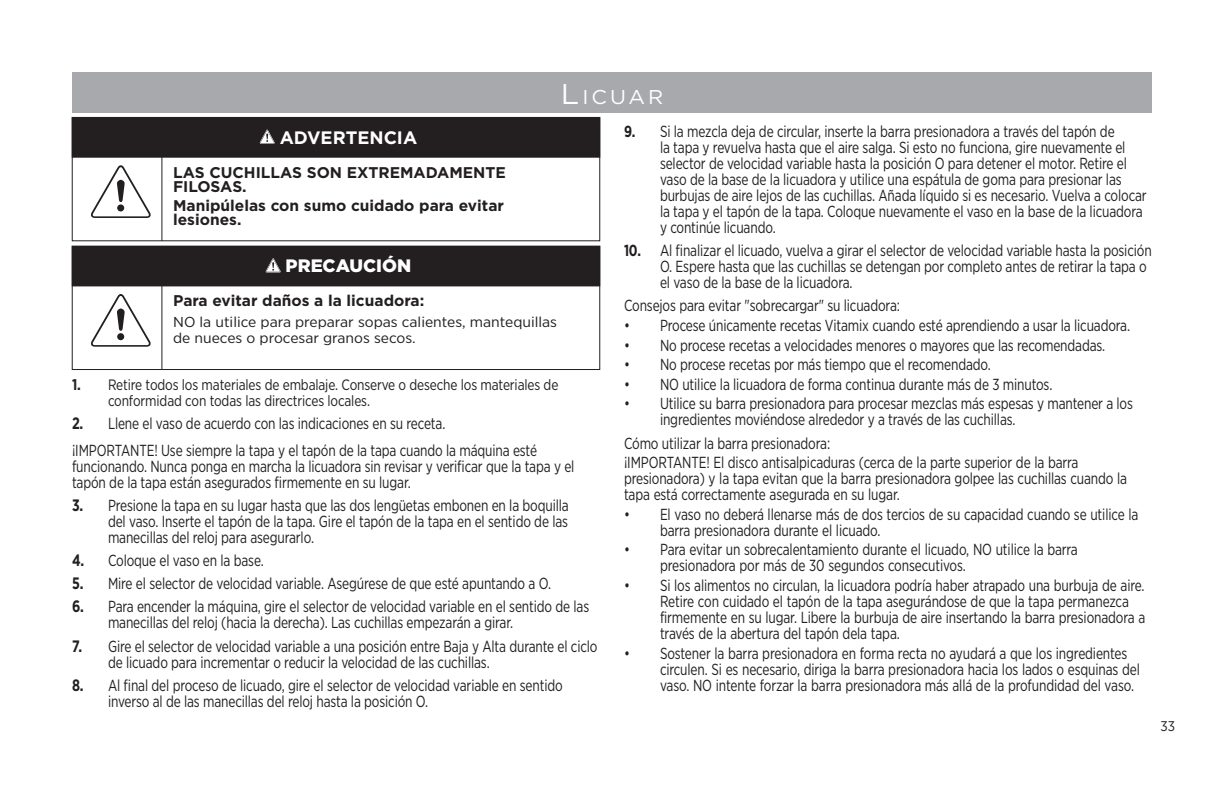
<style>
.page{position:relative;width:1224px;height:792px;background:#fff}
.page>*{position:absolute;margin:0;border:0;box-sizing:border-box;transform-origin:0 0}
.header_copy_ENG{font:20px "Gotham";color:#fff;scale:1.05 1}
.Subhead_copy{font:700 18px "Gotham";color:#fff}
.Subhead_copy-2{font:900 18px "Gotham";color:#fff}
.numbered_bulleted_co{font:16px/16px "Gotham Narrow";letter-spacing:-.01em;color:#231f20;scale:.86 1}
.Regular_body_copy{font:16px/16px "Gotham Narrow";letter-spacing:-.01em;color:#231f20;scale:.86 1}
.Italic_Stag_11{font:16px "Gotham Narrow";letter-spacing:-.01em;color:#231f20;scale:.86 1}
.Subhead_copy-3{font:700 15.6px/14px "Gotham";color:#231f20}
.t1{font:15px/16px "Gotham Narrow";letter-spacing:-.01em;color:#231f20;scale:.91 1}
.numbered_bulleted_co-2{font:14.4px/16px "Gotham Narrow";color:#231f20;scale:1.11 1}
.t2{font:14px "Gotham Narrow";color:#231f20}
.s1{font-size:28.4px}
.s2{font-weight:700;font-size:15.6px}
.s3{font-weight:700;font-size:16.4px}
.s4{font-weight:700}
</style>
<div class="page">
<div style="left:72px;top:72px;width:1080px;height:40px;background:#a8a9ad"></div>
<div style="left:72px;top:117px;width:528px;height:124px;border:1px solid #231f20"></div>
<div style="left:72px;top:118px;width:528px;height:39px;background:#231f20"></div>
<svg style="left:260px;top:129px;width:15px;height:15px"></svg>
<hr style="left:162px;top:117px;width:1px;height:124px;background:#231f20">
<svg style="left:91px;top:165px;width:60px;height:53px"></svg>
<div style="left:72px;top:246px;width:528px;height:40px;background:#231f20"></div>
<svg style="left:265px;top:258px;width:16px;height:14px"></svg>
<hr style="left:162px;top:246px;width:1px;height:124px;background:#231f20">
<svg style="left:71px;top:293px;width:81px;height:77px"></svg>
<p class="header_copy_ENG" style="left:561px;top:84px;width:99px"><span class="s1">L</span>ICUAR</p>
<p class="Subhead_copy" style="left:280px;top:125px;width:139px">ADVERTENCIA</p>
<p class="Subhead_copy-3" style="left:173px;top:165px;width:334px">LAS CUCHILLAS SON EXTREMADAMENTE<br>FILOSAS.</p>
<p class="Subhead_copy-3" style="left:173px;top:198px;width:332px">Manipúlelas con sumo cuidado para evitar lesiones.</p>
<p class="Subhead_copy-2" style="left:286px;top:254px;width:127px">PRECAUCIÓN</p>
<p class="Subhead_copy-3" style="left:173px;top:294px;width:253px">Para evitar daños a la licuadora:</p>
<p class="numbered_bulleted_co-2" style="left:173px;top:314px;width:347px">NO la utilice para preparar sopas calientes, mantequillas de nueces o procesar granos secos.</p>
<p class="t1" style="left:108px;top:376px;width:496px;text-indent:-36px"><span class="s2">1.</span> Retire todos los materiales de embalaje. Conserve o deseche los materiales de conformidad con todas las directrices locales.</p>
<p class="numbered_bulleted_co" style="left:72px;top:415px;width:436px"><span class="s3">2.</span> Llene el vaso de acuerdo con las indicaciones en su receta.</p>
<p class="numbered_bulleted_co" style="left:72px;top:442px;width:586px">¡IMPORTANTE! Use siempre la tapa y el tapón de la tapa cuando la máquina esté funcionando. Nunca ponga en marcha la licuadora sin revisar y verificar que la tapa y el tapón de la tapa están asegurados firmemente en su lugar.</p>
<p class="numbered_bulleted_co" style="left:108px;top:497px;width:537px;text-align:justify;text-indent:-36px"><span class="s3">3.</span> Presione la tapa en su lugar hasta que las dos lengüetas embonen en la boquilla del vaso. Inserte el tapón de la tapa. Gire el tapón de la tapa en el sentido de las manecillas del reloj para asegurarlo.</p>
<p class="numbered_bulleted_co" style="left:72px;top:552px;width:225px"><span class="s3">4.</span> Coloque el vaso en la base.</p>
<p class="numbered_bulleted_co" style="left:72px;top:575px;width:559px"><span class="s3">5.</span> Mire el selector de velocidad variable. Asegúrese de que esté apuntando a O.</p>
<p class="numbered_bulleted_co" style="left:108px;top:598px;width:561px;text-indent:-36px"><span class="s3">6.</span> Para encender la máquina, gire el selector de velocidad variable en el sentido de las manecillas del reloj (hacia la derecha). Las cuchillas empezarán a girar.</p>
<p class="numbered_bulleted_co" style="left:108px;top:638px;width:571px;text-indent:-36px"><span class="s3">7.</span> Gire el selector de velocidad variable a una posición entre Baja y Alta durante el ciclo de licuado para incrementar o reducir la velocidad de las cuchillas.</p>
<p class="numbered_bulleted_co" style="left:108px;top:677px;width:530px;text-indent:-36px"><span class="s3">8.</span> Al final del proceso de licuado, gire el selector de velocidad variable en sentido inverso al de las manecillas del reloj hasta la posición O.</p>
<p class="numbered_bulleted_co" style="left:660px;top:123px;width:567px;text-indent:-36px"><span class="s4">9.</span> Si la mezcla deja de circular, inserte la barra presionadora a través del tapón de<br>la tapa y revuelva hasta que el aire salga. Si esto no funciona, gire nuevamente el selector de velocidad variable hasta la posición O para detener el motor. Retire el vaso de la base de la licuadora y utilice una espátula de goma para presionar las burbujas de aire lejos de las cuchillas. Añada líquido si es necesario. Vuelva a colocar la tapa y el tapón de la tapa. Coloque nuevamente el vaso en la base de la licuadora y continúe licuando.</p>
<p class="numbered_bulleted_co" style="left:660px;top:242px;width:573px;text-indent:-36px"><span class="s4">10.</span> Al finalizar el licuado, vuelva a girar el selector de velocidad variable hasta la posición<br>O. Espere hasta que las cuchillas se detengan por completo antes de retirar la tapa o el vaso de la base de la licuadora.</p>
<p class="Italic_Stag_11" style="left:624px;top:296px;width:322px">Consejos para evitar "sobrecargar" su licuadora:</p>
<p class="numbered_bulleted_co" style="left:624px;top:317px;width:590px">• Procese únicamente recetas Vitamix cuando esté aprendiendo a usar la licuadora.</p>
<p class="numbered_bulleted_co" style="left:624px;top:337px;width:561px">• No procese recetas a velocidades menores o mayores que las recomendadas.</p>
<p class="numbered_bulleted_co" style="left:624px;top:356px;width:428px">• No procese recetas por más tiempo que el recomendado.</p>
<p class="numbered_bulleted_co" style="left:624px;top:376px;width:500px">• NO utilice la licuadora de forma continua durante más de 3 minutos.</p>
<p class="numbered_bulleted_co" style="left:660px;top:395px;width:552px;text-indent:-36px">• Utilice su barra presionadora para procesar mezclas más espesas y mantener a los ingredientes moviéndose alrededor y a través de las cuchillas.</p>
<p class="Italic_Stag_11" style="left:624px;top:433px;width:241px">Cómo utilizar la barra presionadora:</p>
<p class="Regular_body_copy" style="left:624px;top:454px;width:587px">¡IMPORTANTE! El disco antisalpicaduras (cerca de la parte superior de la barra presionadora) y la tapa evitan que la barra presionadora golpee las cuchillas cuando la tapa está correctamente asegurada en su lugar.</p>
<p class="numbered_bulleted_co" style="left:660px;top:506px;width:558px;text-indent:-36px">• El vaso no deberá llenarse más de dos tercios de su capacidad cuando se utilice la barra presionadora durante el licuado.</p>
<p class="numbered_bulleted_co" style="left:660px;top:541px;width:487px;text-indent:-36px">• Para evitar un sobrecalentamiento durante el licuado, NO utilice la barra presionadora por más de 30 segundos consecutivos.</p>
<p class="numbered_bulleted_co" style="left:660px;top:577px;width:566px;text-indent:-36px">• Si los alimentos no circulan, la licuadora podría haber atrapado una burbuja de aire.<br>Retire con cuidado el tapón de la tapa asegurándose de que la tapa permanezca firmemente en su lugar. Libere la burbuja de aire insertando la barra presionadora a través de la abertura del tapón dela tapa.</p>
<p class="numbered_bulleted_co" style="left:660px;top:645px;width:560px;text-indent:-36px">• Sostener la barra presionadora en forma recta no ayudará a que los ingredientes circulen. Si es necesario, diriga la barra presionadora hacia los lados o esquinas del vaso. NO intente forzar la barra presionadora más allá de la profundidad del vaso.</p>
<p class="t2" style="left:1160px;top:718px;width:16px">33</p>
</div>
